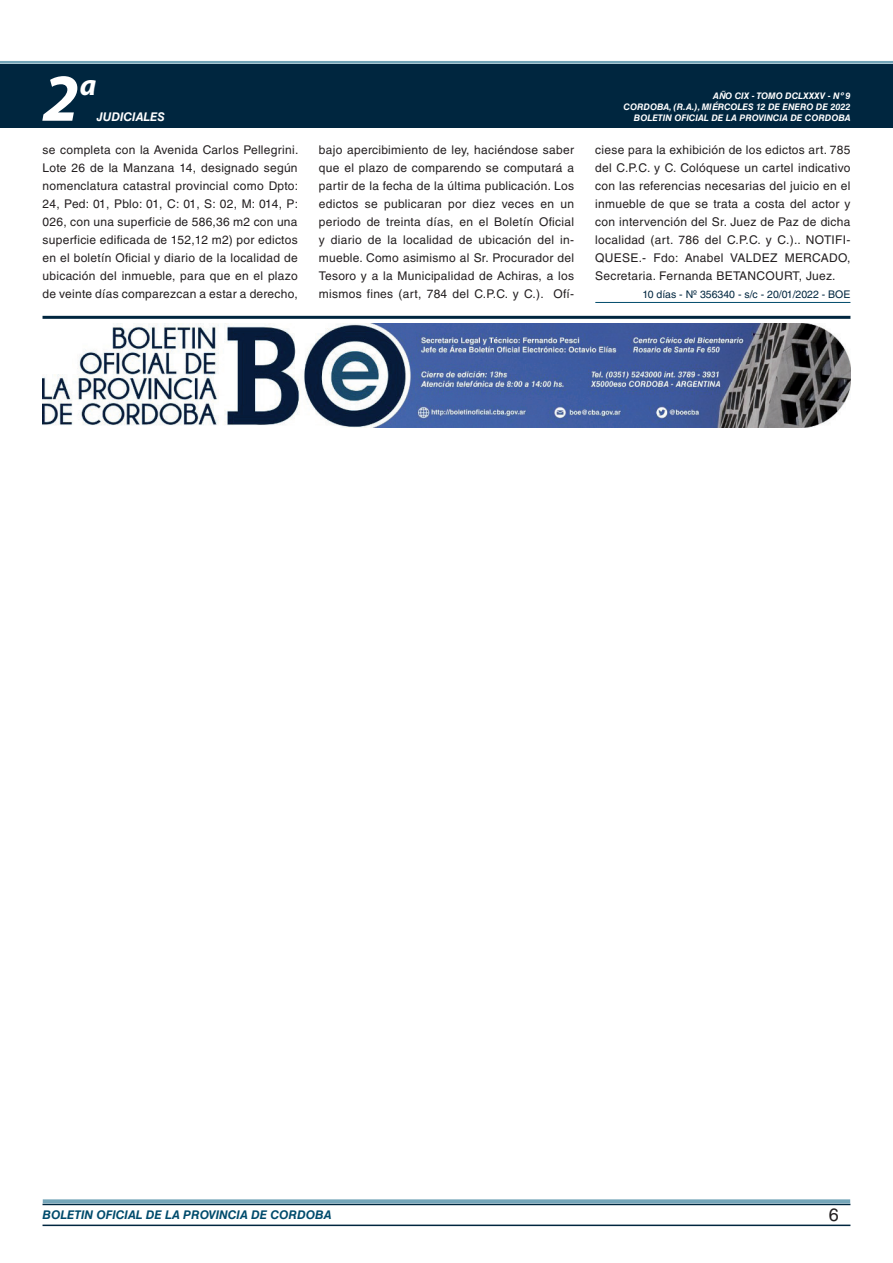
<style>
.page{position:relative;width:893px;height:1263px;background:#fff}
.page>*{position:absolute;margin:0;border:0;box-sizing:border-box;transform-origin:0 0}
.t1{font:italic 700 67.5px "Myriad Pro";color:#fff}
.t2{font:italic 700 30px "Myriad Pro";color:#fff}
.t3{font:18px "Helvetica LT Std";color:#231f20}
.t4{font:12px/18px "Helvetica LT Std";letter-spacing:.025em;color:#231f20;text-align:justify}
.t5{font:italic 700 12px "Helvetica LT Std";color:#004b6c}
.t6{font:italic 700 12px "Helvetica LT Std";color:#fff}
.t7{font:10.5px "Helvetica LT Std";color:#00263f}
.t8{font:italic 700 9px/10.8px "Helvetica LT Std";color:#fff;text-align:right}
</style>
<div class="page">
<div style="left:0;top:61px;width:893px;height:6px;background:#fff;opacity:.75"></div>
<div style="left:0;top:64px;width:893px;height:64px;background:#00263f"></div>
<hr style="left:43px;top:1224px;width:807px;height:2px;background:#00263f">
<div style="left:42px;top:1198px;width:809px;height:8px;background:#fff;opacity:.75"></div>
<hr style="left:595px;top:302px;width:255px;height:1px;background:#004b6c">
<hr style="left:43px;top:316px;width:807px;height:3px;background:#00263f">
<img style="left:43px;top:323px;width:807px;height:104px">
<h1 class="t1" style="left:43px;top:54px;width:38px">2</h1>
<h2 class="t2" style="left:80px;top:66px;width:18px">a</h2>
<p class="t8" style="left:623px;top:91px;width:228px">AÑO CIX - TOMO DCLXXXV - Nº 9<br>CORDOBA, (R.A.), MIÉRCOLES 12 DE ENERO DE 2022</p>
<p class="t6" style="left:97px;top:110px;width:70px">JUDICIALES</p>
<p class="t8" style="left:634px;top:112px;width:218px">BOLETIN OFICIAL DE LA PROVINCIA DE CORDOBA</p>
<p class="t4" style="left:43px;top:141px;width:257px">se completa con la Avenida Carlos Pellegrini.<br>Lote 26 de la Manzana 14, designado según nomenclatura catastral provincial como Dpto:<br>24, Ped: 01, Pblo: 01, C: 01, S: 02, M: 014, P:<br>026, con una superficie de 586,36 m2 con una superficie edificada de 152,12 m2) por edictos en el boletín Oficial y diario de la localidad de ubicación del inmueble, para que en el plazo de veinte días comparezcan a estar a derecho,</p>
<p class="t4" style="left:319px;top:141px;width:257px">bajo apercibimiento de ley, haciéndose saber que el plazo de comparendo se computará a partir de la fecha de la última publicación. Los edictos se publicaran por diez veces en un periodo de treinta días, en el Boletín Oficial y diario de la localidad de ubicación del in&shy;mueble. Como asimismo al Sr. Procurador del Tesoro y a la Municipalidad de Achiras, a los mismos fines (art, 784 del C.P.C. y C.). Ofí-</p>
<p class="t4" style="left:595px;top:141px;width:257px">ciese para la exhibición de los edictos art. 785 del C.P.C. y C. Colóquese un cartel indicativo con las referencias necesarias del juicio en el inmueble de que se trata a costa del actor y con intervención del Sr. Juez de Paz de dicha localidad (art. 786 del C.P.C. y C.).. NOTIFI-QUESE.- Fdo: Anabel VALDEZ MERCADO, Secretaria. Fernanda BETANCOURT, Juez.</p>
<p class="t7" style="left:642px;top:288px;width:209px">10 días - Nº 356340 - s/c - 20/01/2022 - BOE</p>
<p class="t5" style="left:43px;top:1208px;width:290px">BOLETIN OFICIAL DE LA PROVINCIA DE CORDOBA</p>
<h3 class="t3" style="left:829px;top:1204px;width:12px">6</h3>
</div>
